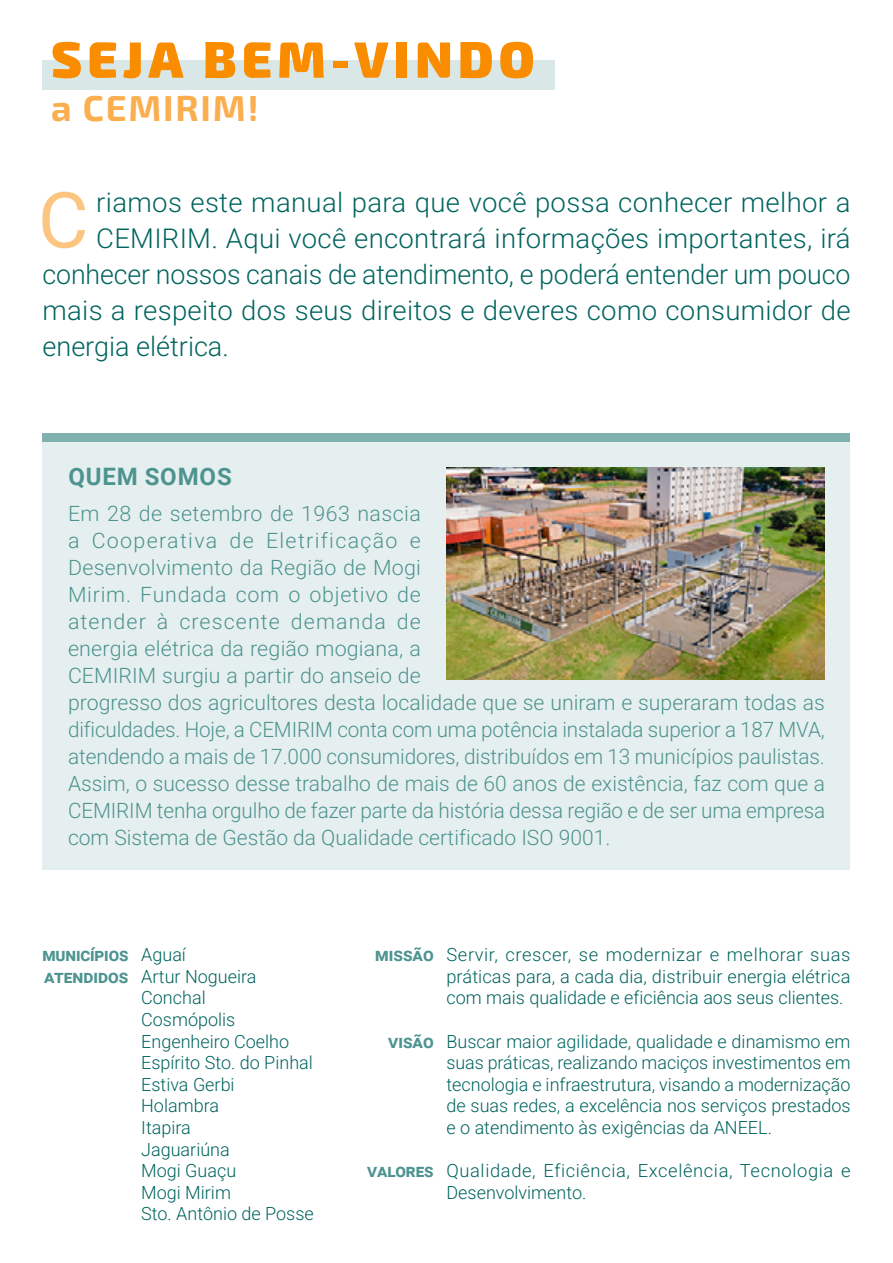
<style>
.page{position:relative;width:893px;height:1263px;background:#fff}
.page>*{position:absolute;margin:0;border:0;box-sizing:border-box;transform-origin:0 0}
.t1{font:77.7px "Roboto";color:#fcc680}
.t2{font:900 51px "Exo 2";letter-spacing:.1em;color:#fa8c00}
.t3{font:700 36px "Exo 2";letter-spacing:.05em;color:#fbae4d}
.t4{font:27px "Roboto";letter-spacing:.01em;color:#00645f}
.t5{font:700 24px "Roboto";letter-spacing:.035em;color:#4d938f}
.t6{font:21px/27px "Roboto";color:#4d938f}
.t7{font:18px/21.6px "Roboto";color:#00645f;text-align:justify}
.t8{font:18px/21.6px "Roboto";letter-spacing:.03em;color:#00645f}
.t9{font:700 18px/21.6px "Roboto";letter-spacing:-.005em;color:#4d938f}
</style>
<div class="page">
<div style="left:43px;top:61px;width:512px;height:29px;background:#d9e8e7"></div>
<div style="left:43px;top:442px;width:807px;height:428px;background:#e6efef"></div>
<img style="left:446px;top:467px;width:379px;height:213px">
<div style="left:43px;top:433px;width:807px;height:9px;background:#80b1af"></div>
<h2 class="t2" style="left:51px;top:24px;width:485px">SEJA BEM-VINDO</h2>
<h3 class="t3" style="left:51px;top:83px;width:209px">a CEMIRIM!</h3>
<h1 class="t1" style="left:38px;top:166px;width:52px">C</h1>
<p class="t4" style="left:96px;top:183px;width:756px">riamos este manual para que você possa conhecer melhor a</p>
<p class="t4" style="left:96px;top:219px;width:756px">CEMIRIM. Aqui você encontrará informações importantes, irá</p>
<p class="t4" style="left:43px;top:255px;width:809px">conhecer nossos canais de atendimento, e poderá entender um pouco</p>
<p class="t4" style="left:43px;top:291px;width:810px">mais a respeito dos seus direitos e deveres como consumidor de</p>
<p class="t4" style="left:43px;top:327px;width:188px">energia elétrica.</p>
<p class="t5" style="left:68px;top:460px;width:165px">QUEM SOMOS</p>
<p class="t6" style="left:68px;top:499px;width:759px">Em 28 de setembro de 1963 nascia<br>a Cooperativa de Eletrificação e<br>Desenvolvimento da Região de Mogi<br>Mirim. Fundada com o objetivo de<br>atender à crescente demanda de<br>energia elétrica da região mogiana, a<br>CEMIRIM surgiu a partir do anseio de<br>progresso dos agricultores desta localidade que se uniram e superaram todas as dificuldades. Hoje, a CEMIRIM conta com uma potência instalada superior a 187 MVA, atendendo a mais de 17.000 consumidores, distribuídos em 13 municípios paulistas.<br>Assim, o sucesso desse trabalho de mais de 60 anos de existência, faz com que a CEMIRIM tenha orgulho de fazer parte da história dessa região e de ser uma empresa com Sistema de Gestão da Qualidade certificado ISO 9001.</p>
<p class="t9" style="left:43px;top:943px;width:87px">municípios atendidos</p>
<p class="t7" style="left:141px;top:943px;width:174px;text-align:left">Aguaí<br>Artur Nogueira<br>Conchal<br>Cosmópolis<br>Engenheiro Coelho<br>Espírito Sto. do Pinhal<br>Estiva Gerbi<br>Holambra<br>Itapira<br>Jaguariúna<br>Mogi Guaçu<br>Mogi Mirim<br>Sto. Antônio de Posse</p>
<p class="t7" style="left:446px;top:943px;width:406px">Servir, crescer, se modernizar e melhorar suas práticas para, a cada dia, distribuir energia elétrica com mais qualidade e eficiência aos seus clientes.</p>
<p class="t9" style="left:375px;top:943px;width:60px">missão</p>
<p class="t9" style="left:388px;top:1030px;width:47px">visão</p>
<p class="t7" style="left:446px;top:1030px;width:406px">Buscar maior agilidade, qualidade e dinamismo em suas práticas, realizando maciços investimentos em tecnologia e infraestrutura, visando a modernização de suas redes, a excelência nos serviços prestados e o atendimento às exigências da ANEEL.</p>
<p class="t8" style="left:446px;top:1159px;width:406px">Qualidade, Eficiência, Excelência, Tecnologia e<br>Desenvolvimento.</p>
<p class="t9" style="left:367px;top:1159px;width:68px">valores</p>
</div>
